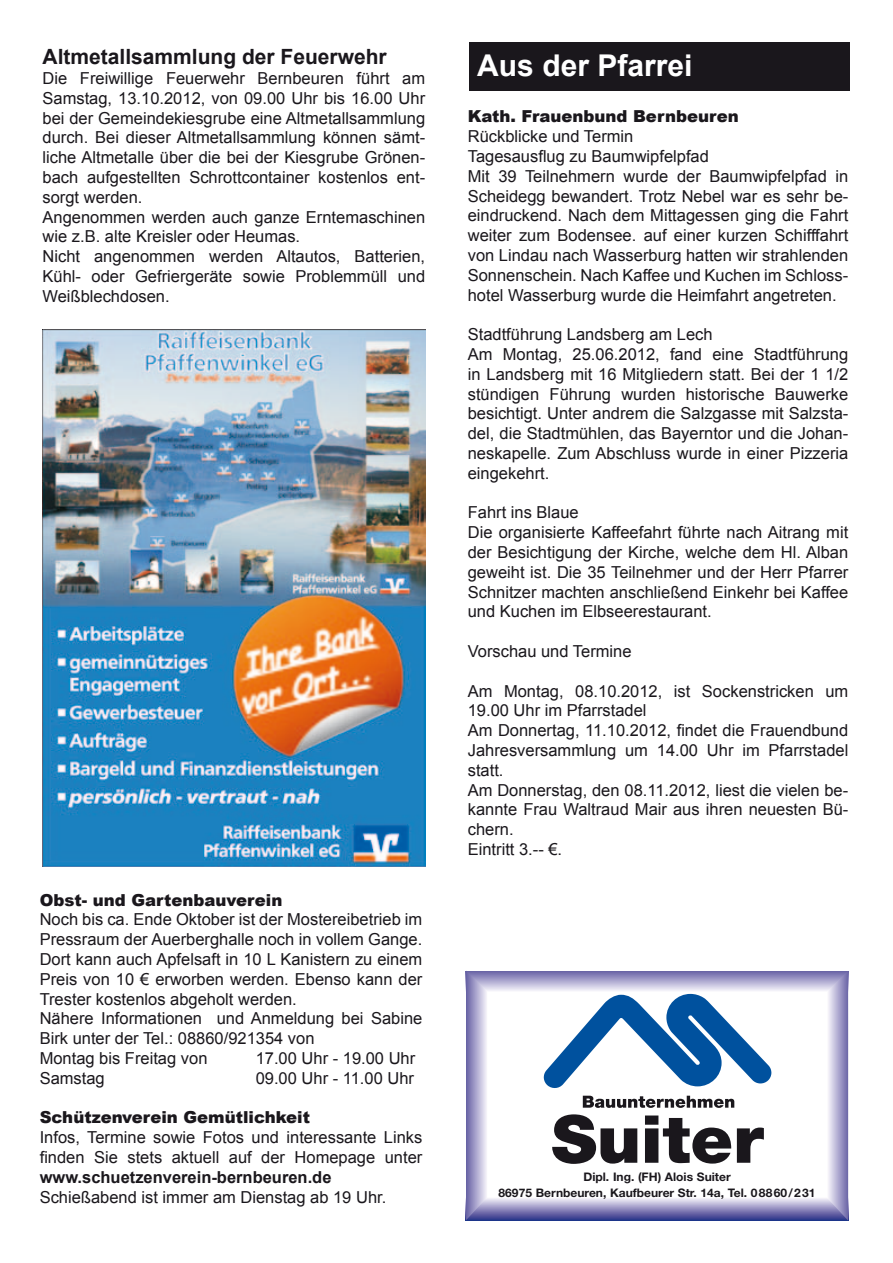
<style>
.page{position:relative;width:893px;height:1263px;background:#fff}
.page>*{position:absolute;margin:0;border:0;box-sizing:border-box;transform-origin:0 0}
.t1{font:700 30px "Arial";color:#fff}
.t2{font:700 21px "Arial";color:#1a171c}
.t3{font:16.5px/19.8px "Arial";color:#1a171c}
.t4{font:900 16.5px "Arial";color:#1a171c}
.t5{font:700 16.5px "Arial";color:#1a171c}
.t6{font:700 11.85px/15.3px "Helvetica Neue";color:#1a171c;text-align:center}
</style>
<div class="page">
<img style="left:43px;top:330px;width:382px;height:537px">
<div style="left:469px;top:43px;width:380px;height:48px;background:#1a171c"></div>
<svg style="left:487px;top:971px;width:340px;height:20px;background:#ada9cf"></svg>
<svg style="left:487px;top:1198px;width:340px;height:22px;background:#918ebf"></svg>
<svg style="left:552px;top:1095px;width:212px;height:69px"></svg>
<svg style="left:544px;top:994px;width:228px;height:94px"></svg>
<svg style="left:466px;top:971px;width:21px;height:249px;background:#a7a3cb"></svg>
<svg style="left:827px;top:971px;width:21px;height:249px;background:#aeaacf"></svg>
<p class="t2" style="left:43px;top:43px;width:346px">Altmetallsammlung der Feuerwehr</p>
<p class="t3" style="left:43px;top:68px;width:384px">Die Freiwillige Feuerwehr Bernbeuren führt am Samstag, 13.10.2012, von 09.00 Uhr bis 16.00 Uhr bei der Gemeindekiesgrube eine Altmetallsammlung durch. Bei dieser Altmetallsammlung können sämt&shy;liche Altmetalle über die bei der Kiesgrube Grönen&shy;bach aufgestellten Schrottcontainer kostenlos ent&shy;sorgt werden.<br>Angenommen werden auch ganze Erntemaschinen wie z.B. alte Kreisler oder Heumas.<br>Nicht angenommen werden Altautos, Batterien, Kühl- oder Gefriergeräte sowie Problemmüll und Weißblechdosen.</p>
<p class="t4" style="left:40px;top:888px;width:244px">Obst- und Gartenbauverein</p>
<p class="t3" style="left:40px;top:910px;width:384px">Noch bis ca. Ende Oktober ist der Mostereibetrieb im Pressraum der Auerberghalle noch in vollem Gange.<br>Dort kann auch Apfelsaft in 10 L Kanistern zu einem Preis von 10 € erworben werden. Ebenso kann der Trester kostenlos abgeholt werden.<br>Nähere Informationen und Anmeldung bei Sabine Birk unter der Tel.: 08860/921354 von<br>Montag bis Freitag von</p>
<p class="t3" style="left:256px;top:1048px;width:161px">17.00 Uhr - 19.00 Uhr</p>
<p class="t3" style="left:40px;top:1068px;width:67px">Samstag</p>
<p class="t3" style="left:256px;top:1068px;width:160px">09.00 Uhr - 11.00 Uhr</p>
<p class="t4" style="left:40px;top:1105px;width:272px">Schützenverein Gemütlichkeit</p>
<p class="t3" style="left:40px;top:1128px;width:384px">Infos, Termine sowie Fotos und interessante Links finden Sie stets aktuell auf der Homepage unter</p>
<p class="t5" style="left:40px;top:1166px;width:293px">www.schuetzenverein-bernbeuren.de</p>
<p class="t3" style="left:40px;top:1187px;width:348px">Schießabend ist immer am Dienstag ab 19 Uhr.</p>
<h1 class="t1" style="left:477px;top:46px;width:217px">Aus der Pfarrei</h1>
<p class="t4" style="left:468px;top:104px;width:272px">Kath. Frauenbund Bernbeuren</p>
<p class="t3" style="left:468px;top:127px;width:382px">Rückblicke und Termin<br>Tagesausflug zu Baumwipfelpfad<br>Mit 39 Teilnehmern wurde der Baumwipfelpfad in Scheidegg bewandert. Trotz Nebel war es sehr be&shy;eindruckend. Nach dem Mittagessen ging die Fahrt weiter zum Bodensee. auf einer kurzen Schifffahrt von Lindau nach Wasserburg hatten wir strahlenden Sonnenschein. Nach Kaffee und Kuchen im Schloss&shy;hotel Wasserburg wurde die Heimfahrt angetreten.</p>
<p class="t3" style="left:468px;top:325px;width:382px">Stadtführung Landsberg am Lech<br>Am Montag, 25.06.2012, fand eine Stadtführung in Landsberg mit 16 Mitgliedern statt. Bei der 1 1/2 stündigen Führung wurden historische Bauwerke besichtigt. Unter andrem die Salzgasse mit Salzsta&shy;del, die Stadtmühlen, das Bayerntor und die Johan&shy;neskapelle. Zum Abschluss wurde in einer Pizzeria eingekehrt.</p>
<p class="t3" style="left:468px;top:503px;width:382px">Fahrt ins Blaue<br>Die organisierte Kaffeefahrt führte nach Aitrang mit der Besichtigung der Kirche, welche dem Hl. Alban geweiht ist. Die 35 Teilnehmer und der Herr Pfarrer Schnitzer machten anschließend Einkehr bei Kaffee und Kuchen im Elbseerestaurant.</p>
<p class="t3" style="left:468px;top:641px;width:165px">Vorschau und Termine</p>
<p class="t3" style="left:468px;top:681px;width:382px">Am Montag, 08.10.2012, ist Sockenstricken um 19.00 Uhr im Pfarrstadel<br>Am Donnertag, 11.10.2012, findet die Frauendbund Jahresversammlung um 14.00 Uhr im Pfarrstadel statt.<br>Am Donnerstag, den 08.11.2012, liest die vielen be&shy;kannte Frau Waltraud Mair aus ihren neuesten Bü&shy;chern.<br>Eintritt 3.-- €.</p>
<p class="t6" style="left:499px;top:1169px;width:319px">Dipl. Ing. (FH) Alois Suiter<br>86975 Bernbeuren, Kaufbeurer Str. 14a, Tel. 08860/231</p>
</div>
